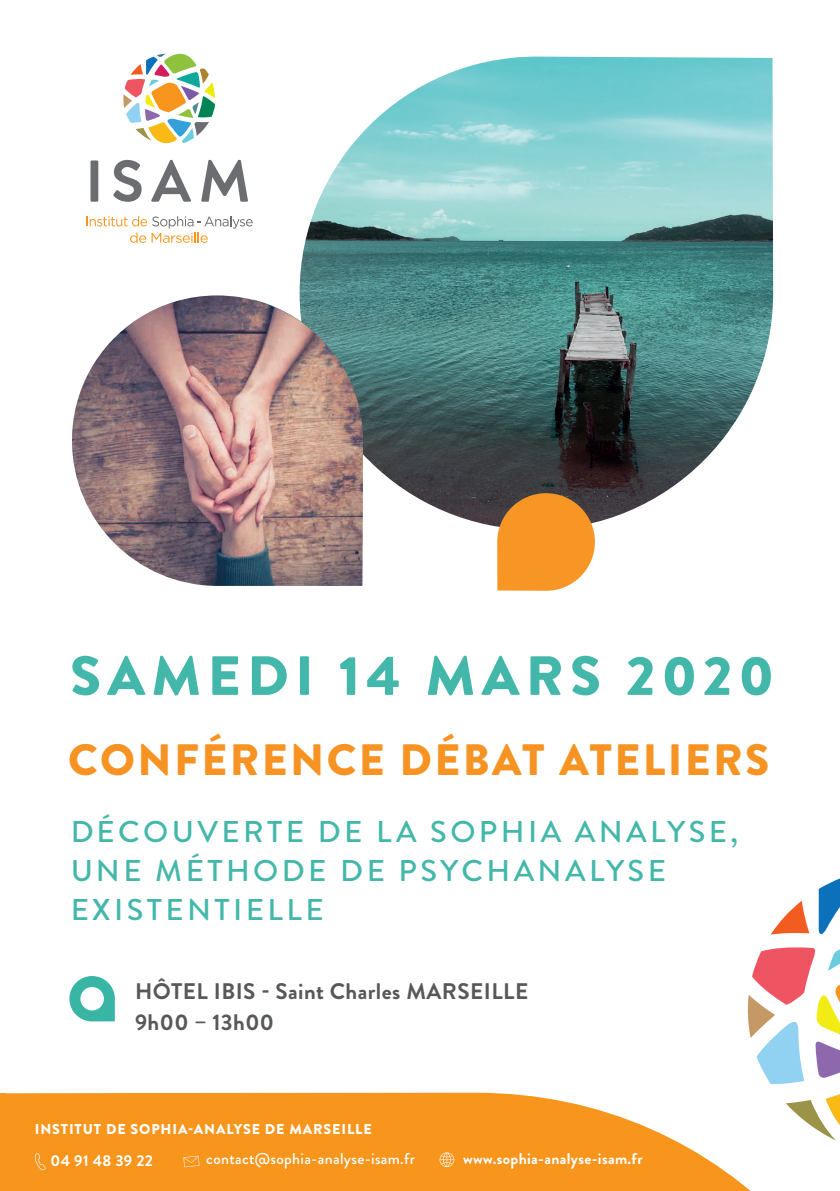
<style>
.page{position:relative;width:840px;height:1191px;background:#fff}
.page>*{position:absolute;margin:0;border:0;box-sizing:border-box;transform-origin:0 0}
.t1{font:900 55.2px "Brandon Grotesque";letter-spacing:.11em;color:#39b4a5}
.t2{font:900 43.8px "Brandon Grotesque";letter-spacing:.055em;color:#f69323}
.t3{font:500 30px/39.2px "Brandon Grotesque";letter-spacing:.11em;color:#39b4a5}
.t4{font:700 22.6px/30.8px "Brandon Grotesque";letter-spacing:.02em;color:#57585a}
.t5{font:700 15.6px "Brandon Grotesque";letter-spacing:.02em;color:#fff}
.t6{font:500 15.6px "Brandon Grotesque";letter-spacing:.02em;color:#fff}
.t7{font:900 14.2px "Brandon Grotesque";letter-spacing:.06em;color:#fff}
</style>
<div class="page">
<svg style="left:4px;top:1092px;width:747px;height:99px;background:#f7a138"></svg>
<hr style="left:0;top:1093px;width:4px;height:98px;background:#f7951d">
<svg style="left:87px;top:216px;width:165px;height:27px"></svg>
<svg style="left:123px;top:53px;width:92px;height:91px"></svg>
<div style="left:90px;top:160px;width:8px;height:42px;background:#6c6d70"></div>
<svg style="left:151px;top:160px;width:40px;height:42px"></svg>
<svg style="left:201px;top:160px;width:47px;height:42px"></svg>
<svg style="left:113px;top:160px;width:29px;height:42px"></svg>
<svg style="left:34px;top:1153px;width:12px;height:17px"></svg>
<svg style="left:439px;top:1152px;width:15px;height:15px"></svg>
<svg style="left:183px;top:1155px;width:16px;height:12px"></svg>
<svg style="left:818px;top:879px;width:21px;height:55px"></svg>
<svg style="left:771px;top:900px;width:37px;height:34px"></svg>
<svg style="left:746px;top:947px;width:93px;height:202px"></svg>
<svg style="left:69px;top:976px;width:46px;height:45px"></svg>
<div style="left:80px;top:987px;width:24px;height:23px;background:#fff;border-radius:50%"></div>
<img style="left:299px;top:57px;width:473px;height:470px">
<svg style="left:497px;top:493px;width:97px;height:98px;background:#e49233"></svg>
<img style="left:72px;top:295px;width:291px;height:291px">
<h1 class="t1" style="left:70px;top:637px;width:705px">SAMEDI 14 MARS 2020</h1>
<h2 class="t2" style="left:68px;top:729px;width:702px">CONFÉRENCE DÉBAT ATELIERS</h2>
<p class="t3" style="left:70px;top:812px;width:669px">DÉCOUVERTE DE LA SOPHIA ANALYSE,<br>UNE MÉTHODE DE PSYCHANALYSE<br>EXISTENTIELLE</p>
<p class="t4" style="left:135px;top:976px;width:394px">HÔTEL IBIS - Saint Charles MARSEILLE<br>9h00 – 13h00</p>
<p class="t7" style="left:35px;top:1118px;width:338px">INSTITUT DE SOPHIA-ANALYSE DE MARSEILLE</p>
<p class="t5" style="left:51px;top:1149px;width:104px">04 91 48 39 22</p>
<p class="t6" style="left:206px;top:1147px;width:210px">contact@sophia-analyse-isam.fr</p>
<p class="t5" style="left:463px;top:1147px;width:181px">www.sophia-analyse-isam.fr</p>
</div>
